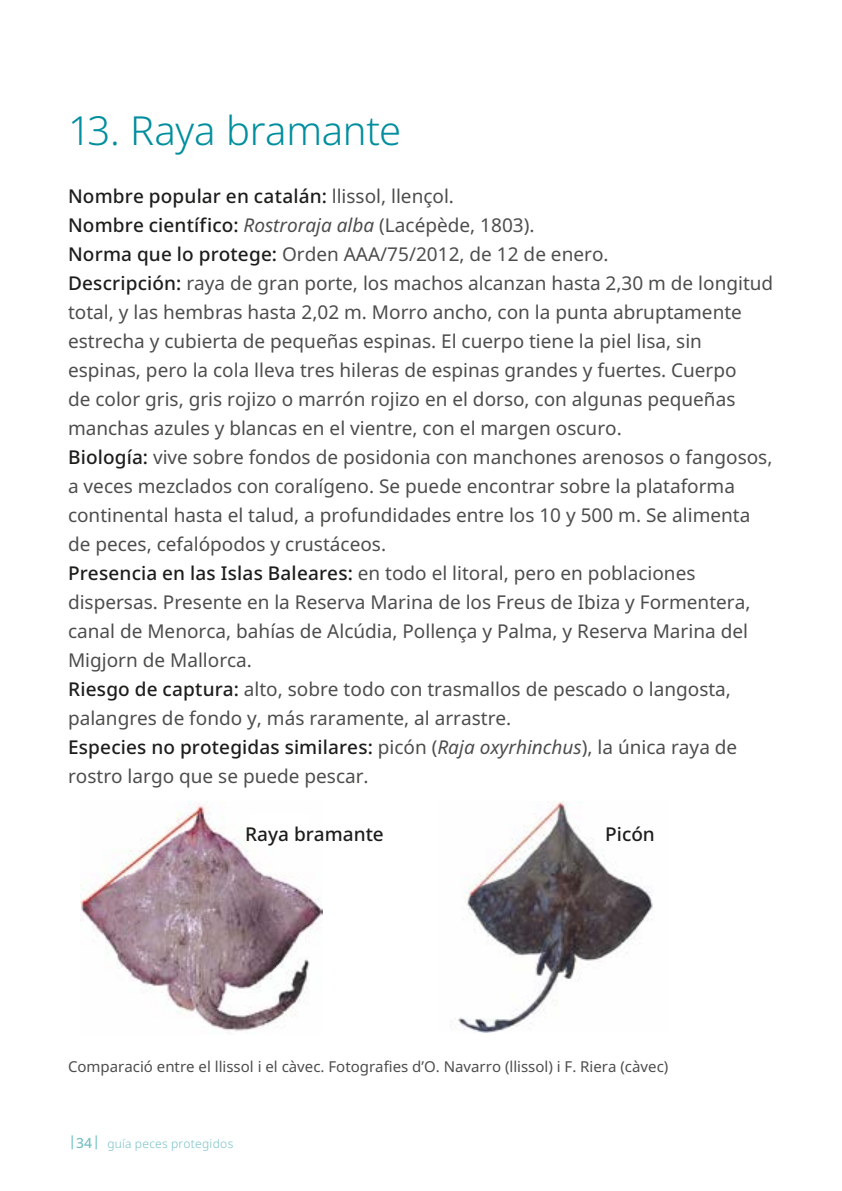
<style>
.page{position:relative;width:842px;height:1191px;background:#fff}
.page>*{position:absolute;margin:0;border:0;box-sizing:border-box;transform-origin:0 0}
.t1{font:300 40px "Noto Sans";letter-spacing:-.005em;color:#018e9e}
.t2{font:19px/29px "Noto Sans";color:#4d4d4c}
.t3{font:500 19px "Noto Sans";color:#1d1d1b}
.t4{font:15px "Noto Sans";color:#4d4d4c}
.t5{font:300 12px "Noto Sans";letter-spacing:.025em;color:#76c0c5}
.s1{font-weight:500;color:#1d1d1b}
.s2{font-style:italic}
.s3{font-weight:500;font-size:14px}
</style>
<div class="page">
<img style="left:81px;top:801px;width:241px;height:230px">
<img style="left:450px;top:801px;width:204px;height:231px">
<h1 class="t1" style="left:68px;top:102px;width:335px">13. Raya bramante</h1>
<p class="t2" style="left:68px;top:182px;width:707px"><span class="s1">Nombre popular en catalán:</span> llissol, llençol.<br><span class="s1">Nombre científico:</span> <span class="s2">Rostroraja alba</span> (Lacépède, 1803).<br><span class="s1">Norma que lo protege:</span> Orden AAA/75/2012, de 12 de enero.<br><span class="s1">Descripción:</span> raya de gran porte, los machos alcanzan hasta 2,30 m de longitud total, y las hembras hasta 2,02 m. Morro ancho, con la punta abruptamente estrecha y cubierta de pequeñas espinas. El cuerpo tiene la piel lisa, sin espinas, pero la cola lleva tres hileras de espinas grandes y fuertes. Cuerpo<br>de color gris, gris rojizo o marrón rojizo en el dorso, con algunas pequeñas manchas azules y blancas en el vientre, con el margen oscuro.<br><span class="s1">Biología:</span> vive sobre fondos de posidonia con manchones arenosos o fangosos, a veces mezclados con coralígeno. Se puede encontrar sobre la plataforma continental hasta el talud, a profundidades entre los 10 y 500 m. Se alimenta de peces, cefalópodos y crustáceos.<br><span class="s1">Presencia en las Islas Baleares:</span> en todo el litoral, pero en poblaciones dispersas. Presente en la Reserva Marina de los Freus de Ibiza y Formentera, canal de Menorca, bahías de Alcúdia, Pollença y Palma, y Reserva Marina del Migjorn de Mallorca.<br><span class="s1">Riesgo de captura:</span> alto, sobre todo con trasmallos de pescado o langosta, palangres de fondo y, más raramente, al arrastre.<br><span class="s1">Especies no protegidas similares:</span> picón (<span class="s2">Raja oxyrhinchus</span>), la única raya de rostro largo que se puede pescar.</p>
<p class="t3" style="left:245px;top:821px;width:140px">Raya bramante</p>
<p class="t3" style="left:605px;top:821px;width:51px">Picón</p>
<p class="t4" style="left:68px;top:1056px;width:602px">Comparació entre el llissol i el càvec. Fotografies d’O. Navarro (llissol) i F. Riera (càvec)</p>
<p class="t5" style="left:69px;top:1135px;width:166px"><sup>|</sup><span class="s3">34</span><sup>|</sup> guía peces protegidos</p>
</div>
